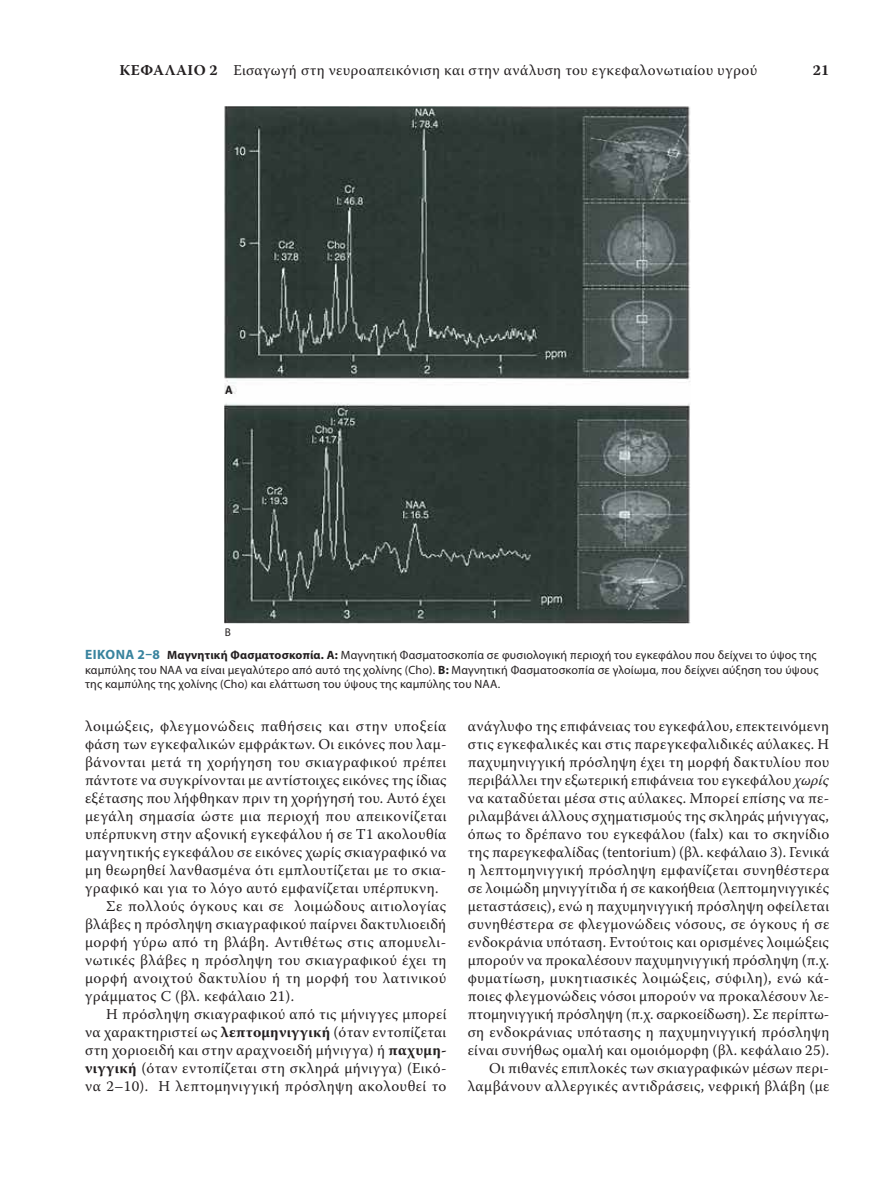
<style>
.page{position:relative;width:893px;height:1191px;background:#fff}
.page>*{position:absolute;margin:0;border:0;box-sizing:border-box;transform-origin:0 0}
.t1{font:15px/18px "Warnock Pro";letter-spacing:.02em;color:#231f20;text-align:right}
.t2{font:700 15px "Warnock Pro";color:#231f20}
.t3{font:12px/14.4px "Myriad Pro";letter-spacing:.015em;color:#231f20}
.t4{font:11.25px "Myriad Pro";color:#231f20}
.s1{font-weight:700}
.s2{font-weight:700;font-size:13.5px;color:#38839e}
.s3{font-style:italic}
</style>
<div class="page">
<img style="left:224px;top:106px;width:466px;height:517px">
<p class="t1" style="left:119px;top:61px;width:639px"><span class="s1">ΚΕΦΑΛΑΙΟ 2</span> Εισαγωγή στη νευροαπεικόνιση και στην ανάλυση του εγκεφαλονωτιαίου υγρού</p>
<p class="t2" style="left:813px;top:61px;width:18px">21</p>
<p class="t4" style="left:226px;top:384px;width:8px">A</p>
<p class="t4" style="left:225px;top:625px;width:8px">Β</p>
<p class="t3" style="left:85px;top:648px;width:735px"><span class="s2">ΕΙΚΌΝΑ 2–8</span> <span class="s1">Μαγνητική Φασματοσκοπία. Α:</span> Μαγνητική Φασματοσκοπία σε φυσιολογική περιοχή του εγκεφάλου που δείχνει το ύψος της καμπύλης του ΝΑΑ να είναι μεγαλύτερο από αυτό της χολίνης (Cho). <span class="s1">B:</span> Μαγνητική Φασματοσκοπία σε γλοίωμα, που δείχνει αύξηση του ύψους της καμπύλης της χολίνης (Cho) και ελάττωση του ύψους της καμπύλης του ΝΑΑ.</p>
<p class="t1" style="left:85px;top:717px;width:363px">λοιμώξεις, φλεγμονώδεις παθήσεις και στην υποξεία</p>
<p class="t1" style="left:85px;top:735px;width:363px">φάση των εγκεφαλικών εμφράκτων. Οι εικόνες που λαμ-</p>
<p class="t1" style="left:85px;top:753px;width:363px">βάνονται μετά τη χορήγηση του σκιαγραφικού πρέπει</p>
<p class="t1" style="left:85px;top:771px;width:363px">πάντοτε να συγκρίνονται με αντίστοιχες εικόνες της ίδιας</p>
<p class="t1" style="left:85px;top:789px;width:363px">εξέτασης που λήφθηκαν πριν τη χορήγησή του. Αυτό έχει</p>
<p class="t1" style="left:85px;top:807px;width:363px">μεγάλη σημασία ώστε μια περιοχή που απεικονίζεται</p>
<p class="t1" style="left:85px;top:825px;width:363px">υπέρπυκνη στην αξονική εγκεφάλου ή σε Τ1 ακολουθία</p>
<p class="t1" style="left:85px;top:843px;width:363px">μαγνητικής εγκεφάλου σε εικόνες χωρίς σκιαγραφικό να</p>
<p class="t1" style="left:85px;top:861px;width:363px">μη θεωρηθεί λανθασμένα ότι εμπλουτίζεται με το σκια-</p>
<p class="t1" style="left:85px;top:879px;width:355px">γραφικό και για το λόγο αυτό εμφανίζεται υπέρπυκνη.</p>
<p class="t1" style="left:106px;top:897px;width:342px">Σε πολλούς όγκους και σε λοιμώδους αιτιολογίας</p>
<p class="t1" style="left:85px;top:915px;width:363px">βλάβες η πρόσληψη σκιαγραφικού παίρνει δακτυλιοειδή</p>
<p class="t1" style="left:85px;top:933px;width:363px">μορφή γύρω από τη βλάβη. Αντιθέτως στις απομυελι-</p>
<p class="t1" style="left:85px;top:951px;width:363px">νωτικές βλάβες η πρόσληψη του σκιαγραφικού έχει τη</p>
<p class="t1" style="left:85px;top:969px;width:363px">μορφή ανοιχτού δακτυλίου ή τη μορφή του λατινικού</p>
<p class="t1" style="left:85px;top:987px;width:211px">γράμματος C (βλ. κεφάλαιο 21).</p>
<p class="t1" style="left:106px;top:1005px;width:342px">Η πρόσληψη σκιαγραφικού από τις μήνιγγες μπορεί</p>
<p class="t1" style="left:85px;top:1023px;width:363px">να χαρακτηριστεί ως <span class="s1">λεπτομηνιγγική</span> (όταν εντοπίζεται</p>
<p class="t1" style="left:85px;top:1041px;width:363px">στη χοριοειδή και στην αραχνοειδή μήνιγγα) ή <span class="s1">παχυμη-</span></p>
<p class="t1" style="left:85px;top:1059px;width:363px"><span class="s1">νιγγική</span> (όταν εντοπίζεται στη σκληρά μήνιγγα) (Εικό-</p>
<p class="t1" style="left:85px;top:1077px;width:363px">να 2–10). Η λεπτομηνιγγική πρόσληψη ακολουθεί το</p>
<p class="t1" style="left:468px;top:717px;width:363px">ανάγλυφο της επιφάνειας του εγκεφάλου, επεκτεινόμενη στις εγκεφαλικές και στις παρεγκεφαλιδικές αύλακες. Η παχυμηνιγγική πρόσληψη έχει τη μορφή δακτυλίου που περιβάλλει την εξωτερική επιφάνεια του εγκεφάλου <span class="s3">χωρίς </span>να καταδύεται μέσα στις αύλακες. Μπορεί επίσης να πε&shy;ριλαμβάνει άλλους σχηματισμούς της σκληράς μήνιγγας, όπως το δρέπανο του εγκεφάλου (falx) και το σκηνίδιο της παρεγκεφαλίδας (tentorium) (βλ. κεφάλαιο 3). Γενικά η λεπτομηνιγγική πρόσληψη εμφανίζεται συνηθέστερα σε λοιμώδη μηνιγγίτιδα ή σε κακοήθεια (λεπτομηνιγγικές μεταστάσεις), ενώ η παχυμηνιγγική πρόσληψη οφείλεται συνηθέστερα σε φλεγμονώδεις νόσους, σε όγκους ή σε ενδοκράνια υπόταση. Εντούτοις και ορισμένες λοιμώξεις μπορούν να προκαλέσουν παχυμηνιγγική πρόσληψη (π.χ. φυματίωση, μυκητιασικές λοιμώξεις, σύφιλη), ενώ κά&shy;ποιες φλεγμονώδεις νόσοι μπορούν να προκαλέσουν λε&shy;πτομηνιγγική πρόσληψη (π.χ. σαρκοείδωση). Σε περίπτω&shy;ση ενδοκράνιας υπότασης η παχυμηνιγγική πρόσληψη είναι συνήθως ομαλή και ομοιόμορφη (βλ. κεφάλαιο 25).<br>Οι πιθανές επιπλοκές των σκιαγραφικών μέσων περι&shy;λαμβάνουν αλλεργικές αντιδράσεις, νεφρική βλάβη (με</p>
</div>
